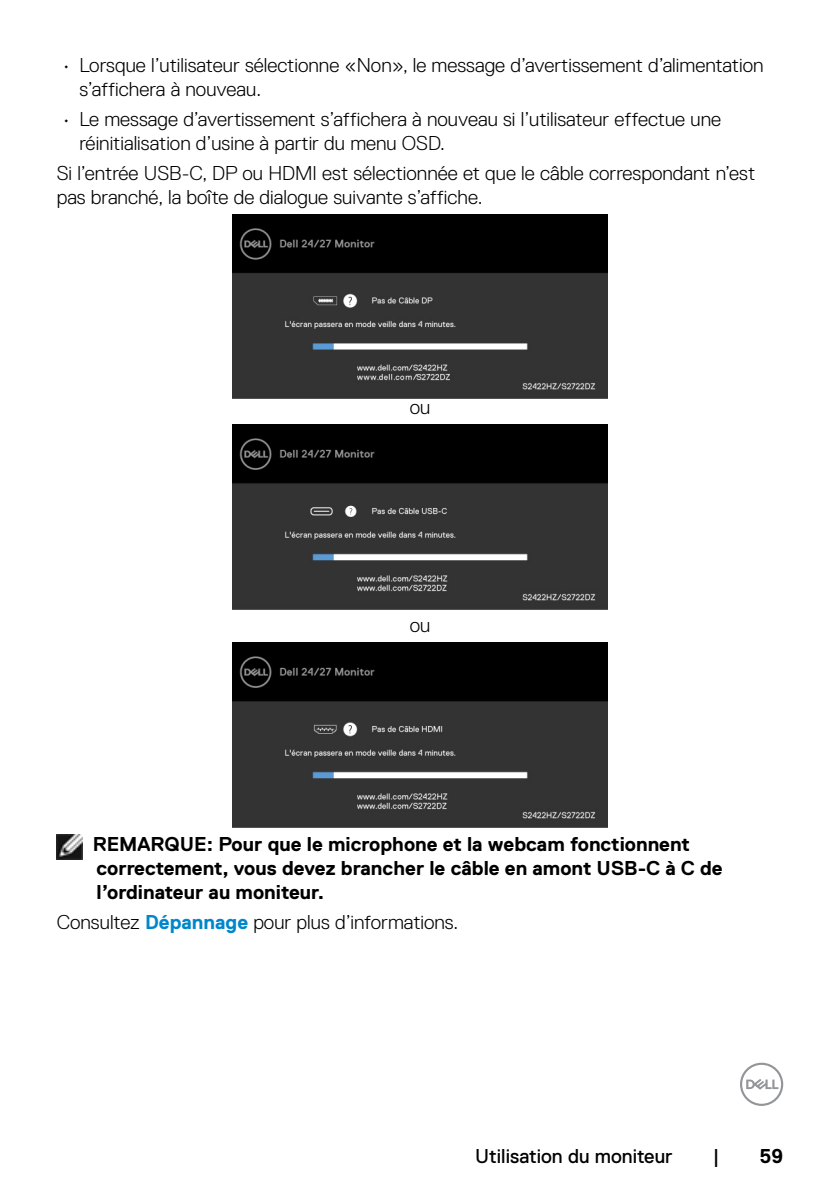
<style>
.page{position:relative;width:840px;height:1191px;background:#fff}
.page>*{position:absolute;margin:0;border:0;box-sizing:border-box;transform-origin:0 0}
.t1{font:300 20px/24px "Dell Replica";color:#000}
.t2{font:700 20px/24px "Dell Replica";color:#000}
.t3{font:20px "Dell Replica";color:#000}
.s1{font-weight:700;color:#0087cb}
</style>
<div class="page">
<svg style="left:740px;top:1062px;width:42px;height:44px"></svg>
<img style="left:233px;top:214px;width:373px;height:184px">
<img style="left:233px;top:425px;width:373px;height:184px">
<img style="left:233px;top:642px;width:373px;height:185px">
<img style="left:57px;top:834px;width:25px;height:26px">
<p class="t1" style="left:79px;top:53px;width:685px;text-indent:-17px">• Lorsque l’utilisateur sélectionne «Non», le message d’avertissement d’alimentation s’affichera à nouveau.</p>
<p class="t1" style="left:79px;top:107px;width:642px;text-indent:-17px">• Le message d’avertissement s’affichera à nouveau si l’utilisateur effectue une réinitialisation d’usine à partir du menu OSD.</p>
<p class="t1" style="left:57px;top:161px;width:699px">Si l’entrée USB-C, DP ou HDMI est sélectionnée et que le câble correspondant n’est pas branché, la boîte de dialogue suivante s’affiche.</p>
<p class="t1" style="left:409px;top:396px;width:22px">ou</p>
<p class="t1" style="left:409px;top:613px;width:22px">ou</p>
<p class="t2" style="left:93px;top:832px;width:631px">REMARQUE: Pour que le microphone et la webcam fonctionnent correctement, vous devez brancher le câble en amont USB-C à C de l’ordinateur au moniteur.</p>
<p class="t1" style="left:57px;top:910px;width:403px">Consultez <span class="s1">Dépannage</span> pour plus d’informations.</p>
<p class="t3" style="left:475px;top:1144px;width:199px">Utilisation du moniteur</p>
<p class="t3" style="left:712px;top:1144px;width:8px">|</p>
<p class="t2" style="left:759px;top:1143px;width:25px">59</p>
</div>
